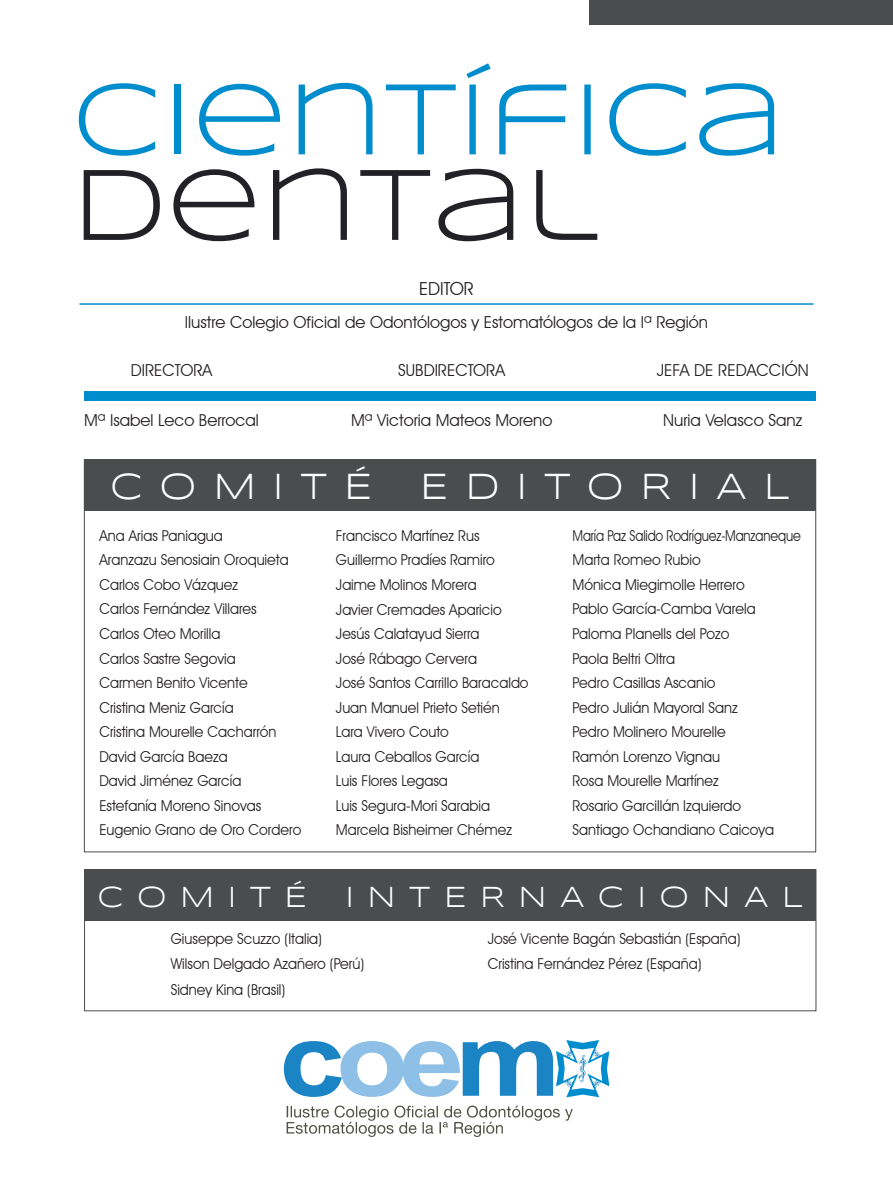
<style>
.page{position:relative;width:893px;height:1191px;background:#fff}
.page>*{position:absolute;margin:0;border:0;box-sizing:border-box;transform-origin:0 0}
.t1{font:103.95px "Syncopate";color:#008dce}
.t2{font:103.95px "Syncopate";color:#212126}
.t3{font:37.5px "Syncopate";letter-spacing:.45em;color:#fff}
.t4{font:30px "Syncopate";letter-spacing:.45em;color:#fff}
.t5{font:18px "Avant Garde IT Cby BT";color:#231f20}
.t6{font:16.5px "Avant Garde IT Cby BT";color:#231f20}
.t7{font:15px/24.6px "Avant Garde IT Cby BT";color:#231f20;scale:.95 1}
.t8{font:15px/24.6px "Avant Garde IT Cby BT";color:#231f20;scale:.85 1}
</style>
<div class="page">
<div style="left:589px;top:0;width:304px;height:25px;background:#4b4c4d"></div>
<hr style="left:80px;top:303px;width:733px;height:2px;background:#008dce">
<div style="left:84px;top:391px;width:732px;height:9px;background:#008dce"></div>
<svg style="left:287px;top:1105px;width:286px;height:32px"></svg>
<svg style="left:284px;top:1040px;width:325px;height:57px"></svg>
<div style="left:84px;top:459px;width:732px;height:51px;background:#4b4c4d"></div>
<div style="left:85px;top:869px;width:731px;height:51px;background:#4b4c4d"></div>
<h1 class="t1" style="left:72px;top:60px;width:715px">CIENTÍFICA</h1>
<h1 class="t2" style="left:72px;top:146px;width:528px">DENTAL</h1>
<p class="t5" style="left:419px;top:277px;width:56px">EDITOR</p>
<p class="t6" style="left:185px;top:312px;width:524px">Ilustre Colegio Oficial de Odontólogos y Estomatólogos de la Iª Región</p>
<p class="t6" style="left:131px;top:360px;width:83px">DIRECTORA</p>
<p class="t6" style="left:84px;top:410px;width:176px">Mª Isabel Leco Berrocal</p>
<p class="t6" style="left:657px;top:360px;width:153px">JEFA DE REDACCIÓN</p>
<p class="t6" style="left:663px;top:410px;width:141px">Nuria Velasco Sanz</p>
<p class="t6" style="left:398px;top:360px;width:109px">SUBDIRECTORA</p>
<p class="t6" style="left:351px;top:410px;width:203px">Mª Victoria Mateos Moreno</p>
<h2 class="t3" style="left:110px;top:465px;width:264px">COMITÉ</h2>
<h2 class="t3" style="left:420px;top:465px;width:371px">EDITORIAL</h2>
<p class="t7" style="left:99px;top:523px;width:214px">Ana Arias Paniagua<br>Aranzazu Senosiain Oroquieta<br>Carlos Cobo Vázquez<br>Carlos Fernández Villares<br>Carlos Oteo Morilla<br>Carlos Sastre Segovia<br>Carmen Benito Vicente<br>Cristina Meniz García<br>Cristina Mourelle Cacharrón<br>David García Baeza<br>David Jiménez García<br>Estefanía Moreno Sinovas<br>Eugenio Grano de Oro Cordero</p>
<p class="t7" style="left:336px;top:523px;width:204px">Francisco Martínez Rus<br>Guillermo Pradíes Ramiro<br>Jaime Molinos Morera<br>Javier Cremades Aparicio<br>Jesús Calatayud Sierra<br>José Rábago Cervera<br>José Santos Carrillo Baracaldo<br>Juan Manuel Prieto Setién<br>Lara Vivero Couto<br>Laura Ceballos García<br>Luis Flores Legasa<br>Luis Segura-Mori Sarabia<br>Marcela Bisheimer Chémez</p>
<p class="t8" style="left:573px;top:523px;width:270px">María Paz Salido Rodríguez-Manzaneque<br>Marta Romeo Rubio<br>Mónica Miegimolle Herrero<br>Pablo García-Camba Varela<br>Paloma Planells del Pozo<br>Paola Beltri Oltra<br>Pedro Casillas Ascanio<br>Pedro Julián Mayoral Sanz<br>Pedro Molinero Mourelle<br>Ramón Lorenzo Vignau<br>Rosa Mourelle Martínez<br>Rosario Garcillán Izquierdo<br>Santiago Ochandiano Caicoya</p>
<h3 class="t4" style="left:97px;top:879px;width:211px">COMITÉ</h3>
<h3 class="t4" style="left:346px;top:879px;width:459px">INTERNACIONAL</h3>
<p class="t7" style="left:171px;top:925px;width:205px;line-height:25.5px">Giuseppe Scuzzo (Italia)<br>Wilson Delgado Azañero (Perú)<br>Sidney Kina (Brasil)</p>
<p class="t7" style="left:488px;top:925px;width:268px;line-height:25.5px">José Vicente Bagán Sebastián (España)<br>Cristina Fernández Pérez (España)</p>
</div>
